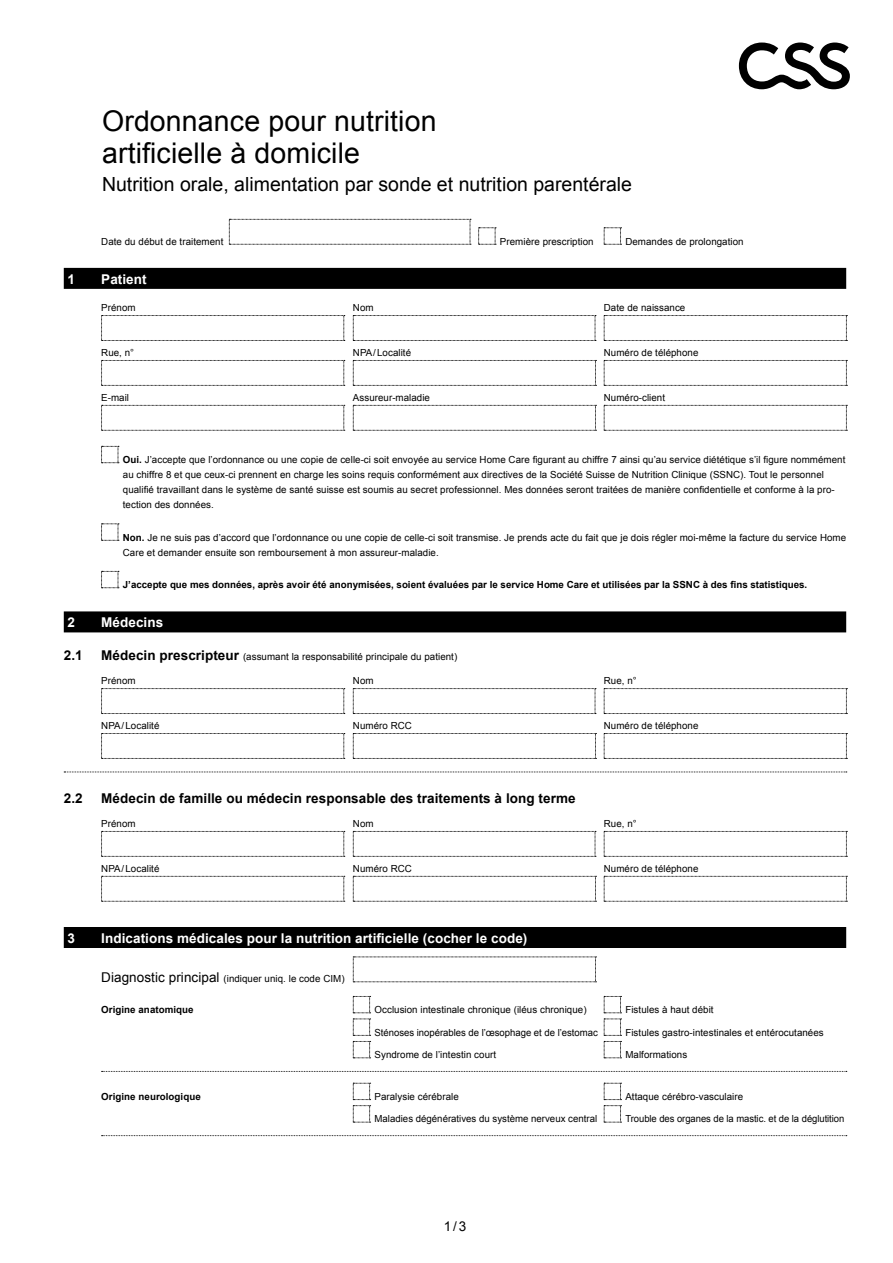
<style>
.page{position:relative;width:893px;height:1263px;background:#fff}
.page>*{position:absolute;margin:0;border:0;box-sizing:border-box;transform-origin:0 0}
.t1{font:28.5px/31.5px "Arial";letter-spacing:.005em;color:#000}
.t2{font:19.5px "Arial";color:#000}
.t3{font:700 13.5px "Arial";letter-spacing:.005em;color:#fff}
.t4{font:700 13.5px "Arial";letter-spacing:.005em;color:#000}
.t5{font:13.5px "Arial";color:#000}
.t6{font:9.75px/15px "Arial";letter-spacing:.005em;color:#000}
.t7{font:700 9.75px "Arial";color:#000}
.s1{font-weight:700}
.s2{font-weight:700;font-size:13.5px}
.s3{font-size:13.5px}
</style>
<div class="page">
<div style="left:64px;top:268px;width:782px;height:21px;background:#000"></div>
<div style="left:64px;top:611px;width:782px;height:21px;background:#000"></div>
<svg style="left:64px;top:772px;width:783px;height:1px"></svg>
<div style="left:64px;top:927px;width:782px;height:21px;background:#000"></div>
<svg style="left:102px;top:1071px;width:745px;height:1px"></svg>
<svg style="left:102px;top:1135px;width:745px;height:1px"></svg>
<svg style="left:229px;top:219px;width:242px;height:26px"></svg>
<svg style="left:478px;top:227px;width:18px;height:18px"></svg>
<svg style="left:604px;top:227px;width:17px;height:18px"></svg>
<svg style="left:101px;top:315px;width:244px;height:26px"></svg>
<svg style="left:353px;top:315px;width:243px;height:26px"></svg>
<svg style="left:604px;top:315px;width:243px;height:26px"></svg>
<svg style="left:101px;top:360px;width:244px;height:26px"></svg>
<svg style="left:353px;top:360px;width:243px;height:26px"></svg>
<svg style="left:604px;top:360px;width:243px;height:26px"></svg>
<svg style="left:101px;top:405px;width:244px;height:26px"></svg>
<svg style="left:353px;top:405px;width:243px;height:26px"></svg>
<svg style="left:604px;top:405px;width:243px;height:26px"></svg>
<svg style="left:101px;top:446px;width:18px;height:17px"></svg>
<svg style="left:101px;top:523px;width:18px;height:18px"></svg>
<svg style="left:101px;top:571px;width:18px;height:17px"></svg>
<svg style="left:101px;top:688px;width:244px;height:26px"></svg>
<svg style="left:353px;top:688px;width:243px;height:26px"></svg>
<svg style="left:604px;top:688px;width:243px;height:26px"></svg>
<svg style="left:101px;top:733px;width:244px;height:26px"></svg>
<svg style="left:353px;top:733px;width:243px;height:26px"></svg>
<svg style="left:604px;top:733px;width:243px;height:26px"></svg>
<svg style="left:101px;top:831px;width:244px;height:26px"></svg>
<svg style="left:353px;top:831px;width:243px;height:26px"></svg>
<svg style="left:604px;top:831px;width:243px;height:26px"></svg>
<svg style="left:101px;top:876px;width:244px;height:26px"></svg>
<svg style="left:353px;top:876px;width:243px;height:26px"></svg>
<svg style="left:604px;top:876px;width:243px;height:26px"></svg>
<svg style="left:353px;top:957px;width:243px;height:25px"></svg>
<svg style="left:353px;top:996px;width:18px;height:17px"></svg>
<svg style="left:604px;top:996px;width:17px;height:17px"></svg>
<svg style="left:353px;top:1019px;width:18px;height:39px"></svg>
<svg style="left:604px;top:1019px;width:17px;height:39px"></svg>
<svg style="left:353px;top:1083px;width:18px;height:40px"></svg>
<svg style="left:604px;top:1083px;width:17px;height:40px"></svg>
<svg style="left:739px;top:43px;width:111px;height:46px"></svg>
<h1 class="t1" style="left:102px;top:106px;width:336px">Ordonnance pour nutrition artificielle à domicile</h1>
<h2 class="t2" style="left:102px;top:171px;width:531px">Nutrition orale, alimentation par sonde et nutrition parentérale</h2>
<p class="t6" style="left:101px;top:234px;width:124px">Date du début de traitement</p>
<p class="t6" style="left:500px;top:234px;width:95px">Première prescription</p>
<p class="t6" style="left:625px;top:234px;width:120px">Demandes de prolongation</p>
<h3 class="t3" style="left:68px;top:270px;width:9px">1</h3>
<h3 class="t3" style="left:101px;top:270px;width:47px">Patient</h3>
<p class="t6" style="left:101px;top:300px;width:36px">Prénom</p>
<p class="t6" style="left:353px;top:300px;width:22px">Nom</p>
<p class="t6" style="left:604px;top:300px;width:83px">Date de naissance</p>
<p class="t6" style="left:101px;top:345px;width:34px">Rue, n°</p>
<p class="t6" style="left:353px;top:345px;width:60px">NPA/Localité</p>
<p class="t6" style="left:604px;top:345px;width:96px">Numéro de téléphone</p>
<p class="t6" style="left:101px;top:390px;width:29px">E-mail</p>
<p class="t6" style="left:353px;top:390px;width:79px">Assureur-maladie</p>
<p class="t6" style="left:604px;top:390px;width:63px">Numéro-client</p>
<p class="t6" style="left:123px;top:452px;width:724px"><span class="s1">Oui.</span> J’accepte que l’ordonnance ou une copie de celle-ci soit envoyée au service Home Care figurant au chiffre 7 ainsi qu’au service diététique s’il figure nommément au chiffre 8 et que ceux-ci prennent en charge les soins requis conformément aux directives de la Société Suisse de Nutrition Clinique (SSNC). Tout le personnel qualifié travaillant dans le système de santé suisse est soumis au secret professionnel. Mes données seront traitées de manière confidentielle et conforme à la pro&shy;tection des données.</p>
<p class="t6" style="left:123px;top:530px;width:725px"><span class="s1">Non.</span> Je ne suis pas d’accord que l’ordonnance ou une copie de celle-ci soit transmise. Je prends acte du fait que je dois régler moi-même la facture du service Home<br>Care et demander ensuite son remboursement à mon assureur-maladie.</p>
<p class="t7" style="left:123px;top:578px;width:686px">J’accepte que mes données, après avoir été anonymisées, soient évaluées par le service Home Care et utilisées par la SSNC à des fins statistiques.</p>
<h3 class="t3" style="left:68px;top:614px;width:9px">2</h3>
<h3 class="t3" style="left:101px;top:614px;width:63px">Médecins</h3>
<h3 class="t4" style="left:64px;top:647px;width:20px">2.1</h3>
<p class="t6" style="left:101px;top:650px;width:357px"><span class="s2">Médecin prescripteur</span> (assumant la responsabilité principale du patient)</p>
<p class="t6" style="left:101px;top:673px;width:36px">Prénom</p>
<p class="t6" style="left:353px;top:673px;width:22px">Nom</p>
<p class="t6" style="left:604px;top:673px;width:34px">Rue, n°</p>
<p class="t6" style="left:101px;top:718px;width:60px">NPA/Localité</p>
<p class="t6" style="left:353px;top:718px;width:60px">Numéro RCC</p>
<p class="t6" style="left:604px;top:718px;width:96px">Numéro de téléphone</p>
<h3 class="t4" style="left:64px;top:789px;width:20px">2.2</h3>
<h3 class="t4" style="left:101px;top:789px;width:476px">Médecin de famille ou médecin responsable des traitements à long terme</h3>
<p class="t6" style="left:101px;top:816px;width:36px">Prénom</p>
<p class="t6" style="left:353px;top:816px;width:22px">Nom</p>
<p class="t6" style="left:604px;top:816px;width:34px">Rue, n°</p>
<p class="t6" style="left:101px;top:861px;width:60px">NPA/Localité</p>
<p class="t6" style="left:353px;top:861px;width:60px">Numéro RCC</p>
<p class="t6" style="left:604px;top:861px;width:96px">Numéro de téléphone</p>
<h3 class="t3" style="left:68px;top:929px;width:9px">3</h3>
<h3 class="t3" style="left:101px;top:929px;width:428px">Indications médicales pour la nutrition artificielle (cocher le code)</h3>
<p class="t6" style="left:101px;top:971px;width:245px"><span class="s3">Diagnostic principal</span> (indiquer uniq. le code CIM)</p>
<p class="t7" style="left:101px;top:1003px;width:94px">Origine anatomique</p>
<p class="t6" style="left:375px;top:1002px;width:214px">Occlusion intestinale chronique (iléus chronique)</p>
<p class="t6" style="left:625px;top:1002px;width:90px">Fistules à haut débit</p>
<p class="t6" style="left:375px;top:1025px;width:225px">Sténoses inopérables de l’œsophage et de l’estomac</p>
<p class="t6" style="left:625px;top:1025px;width:200px">Fistules gastro-intestinales et entérocutanées</p>
<p class="t6" style="left:375px;top:1047px;width:123px">Syndrome de l’intestin court</p>
<p class="t6" style="left:625px;top:1047px;width:63px">Malformations</p>
<p class="t7" style="left:101px;top:1090px;width:101px">Origine neurologique</p>
<p class="t6" style="left:375px;top:1089px;width:86px">Paralysie cérébrale</p>
<p class="t6" style="left:625px;top:1089px;width:119px">Attaque cérébro-vasculaire</p>
<p class="t6" style="left:375px;top:1111px;width:224px">Maladies dégénératives du système nerveux central</p>
<p class="t6" style="left:625px;top:1111px;width:220px">Trouble des organes de la mastic. et de la déglutition</p>
<h3 class="t5" style="left:444px;top:1217px;width:24px">1/3</h3>
</div>
